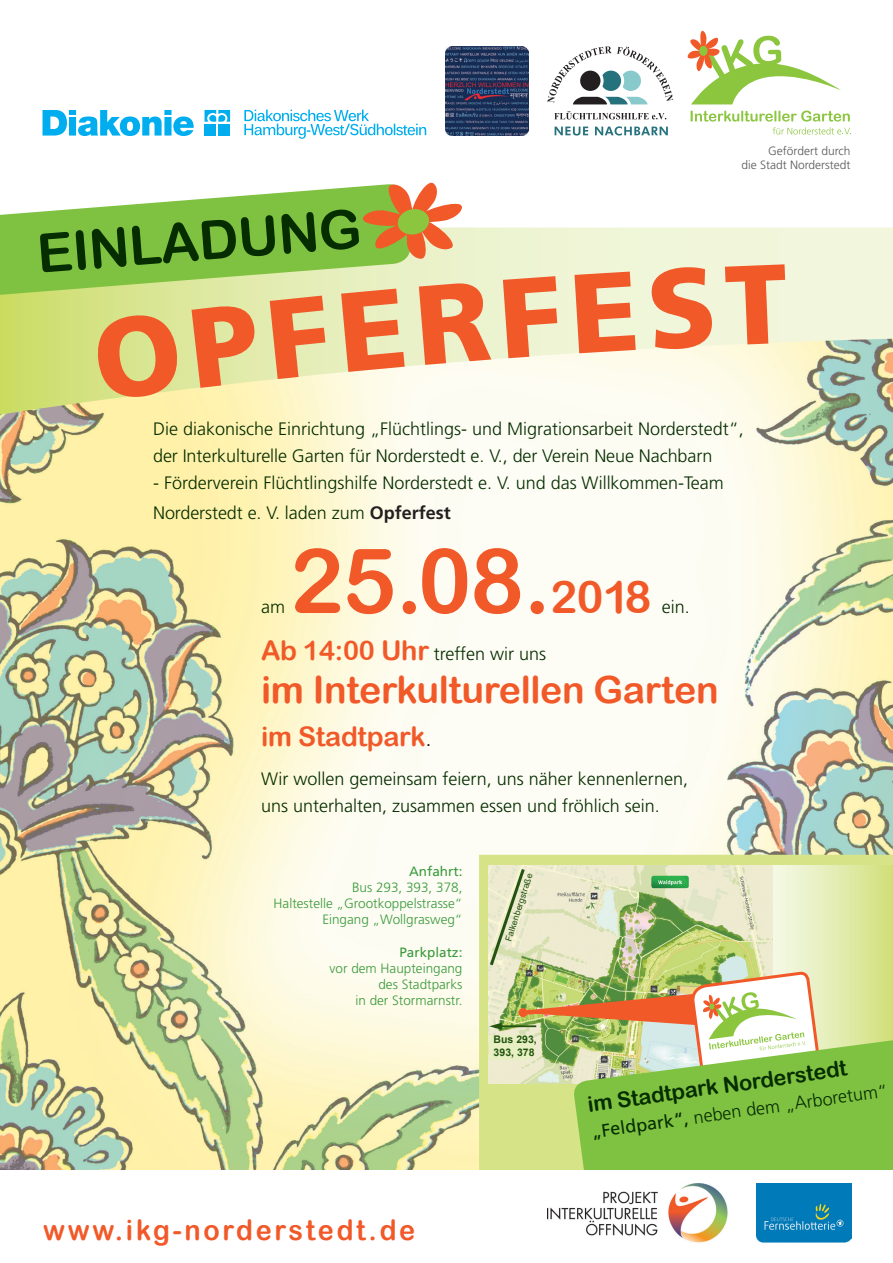
<style>
.page{position:relative;width:893px;height:1263px;background:#fff}
.page>*{position:absolute;margin:0;border:0;box-sizing:border-box;transform-origin:0 0}
.t1{font:90px "Arial Rounded MT Bold";color:#f15929}
.t2{font:54px "Arial Rounded MT Bold";color:#062d00}
.t3{font:37.5px "Arial Rounded MT Bold";letter-spacing:-.01em;color:#f15929}
.t4{font:28.35px "Arial Rounded MT Bold";letter-spacing:.1em;color:#f15929;scale:.95 1}
.t5{font:27px "Arial Rounded MT Bold";letter-spacing:-.01em;color:#f15929}
.t6{font:21.6px "Arial Rounded MT Bold";color:#062d00}
.t7{font:300 18px/27px "Frutiger LT Std";color:#062d00}
.t8{font:300 13.5px/16.2px "Frutiger LT Std";color:#3a9a3b;text-align:right}
.t9{font:13.5px "Frutiger LT Std";color:#3a9a3b}
.t10{font:300 12px/14.4px "Frutiger LT Std";color:#57585a;text-align:right}
.t11{font:700 10.5px/12.6px "Arial";color:#22530f}
.t12{font:9px "Arial";color:#22530f}
.s1{font-weight:700;color:#231f20}
.s2{font-size:45px}
.s3{font-family:"Arial Rounded MT Bold";font-weight:400;font-size:27px;color:#f15929}
.s4{font-family:"Frutiger LT Std";font-weight:300;font-size:22.5px;color:#231f20}
.s5{font-weight:400}
</style>
<div class="page">
<img style="left:0;top:415px;width:893px;height:755px">
<svg style="left:479px;top:855px;width:414px;height:315px;fill:#d6e387"></svg>
<svg style="left:0;top:227px;width:893px;height:188px"></svg>
<svg style="left:773px;top:865px;width:120px;height:171px"></svg>
<div style="left:572px;top:1036px;width:321px;height:134px;background:#7fc241"></div>
<svg style="left:0;top:186px;width:412px;height:115px;fill:#7fc241"></svg>
<svg style="left:359px;top:182px;width:103px;height:77px"></svg>
<svg style="left:487px;top:866px;width:334px;height:208px"></svg>
<div style="left:519px;top:1008px;width:9px;height:9px;background:#f15929;border-radius:50%"></div>
<img style="left:547px;top:1184px;width:181px;height:59px">
<img style="left:757px;top:1183px;width:94px;height:60px">
<svg style="left:688px;top:31px;width:153px;height:73px"></svg>
<div style="left:699px;top:46px;width:9px;height:10px;background:#8bc63e;border-radius:50%"></div>
<svg style="left:691px;top:111px;width:160px;height:24px"></svg>
<svg style="left:547px;top:46px;width:126px;height:73px"></svg>
<svg style="left:555px;top:126px;width:113px;height:10px"></svg>
<svg style="left:244px;top:110px;width:182px;height:29px"></svg>
<svg style="left:43px;top:110px;width:151px;height:26px"></svg>
<svg style="left:205px;top:110px;width:25px;height:12px"></svg>
<div style="left:205px;top:124px;width:11px;height:12px;background:#00aeef"></div>
<div style="left:218px;top:124px;width:12px;height:12px;background:#00aeef"></div>
<img style="left:446px;top:46px;width:83px;height:89px">
<svg style="left:93px;top:303px;width:167px;height:98px"></svg>
<div style="left:270px;top:296px;width:60px;height:83px;background:#e5edb6"></div>
<svg style="left:341px;top:281px;width:150px;height:91px"></svg>
<div style="left:503px;top:276px;width:58px;height:82px;background:#edf4d3"></div>
<div style="left:574px;top:266px;width:139px;height:87px;background:#f0f6d9"></div>
<div style="left:725px;top:264px;width:63px;height:81px;background:#f1f6db"></div>
<h2 class="t2" style="left:35px;top:221px;width:237px;rotate:-4deg">Ein ladung</h2>
<p class="t10" style="left:741px;top:143px;width:111px">Gefördert durch<br>die Stadt Norderstedt</p>
<p class="t7" style="left:153px;top:416px;width:592px">Die diakonische Einrichtung „Flüchtlings- und Migrationsarbeit Norderstedt“, der Interkulturelle Garten für Norderstedt e. V., der Verein Neue Nachbarn</p>
<p class="t7" style="left:153px;top:468px;width:572px;line-height:30px">- Förderverein Flüchtlingshilfe Norderstedt e. V. und das Willkommen-Team<br>Norderstedt e. V. laden zum <span class="s1">Opferfest</span></p>
<p class="t7" style="left:261px;top:593px;width:25px">am</p>
<h1 class="t1" style="left:290px;top:528px;width:363px">25.08.<span class="s2">2018</span></h1>
<p class="t7" style="left:662px;top:593px;width:30px">ein.</p>
<p class="t7" style="left:261px;top:640px;width:287px"><span class="s3">Ab 14:00 Uhr</span> treffen wir uns</p>
<h3 class="t3" style="left:261px;top:667px;width:459px">im Interkulturellen Garten</h3>
<h3 class="t5" style="left:261px;top:720px;width:172px">im Stadtpark<span class="s4">.</span></h3>
<p class="t7" style="left:261px;top:766px;width:429px">Wir wollen gemeinsam feiern, uns näher kennenlernen, uns unterhalten, zusammen essen und fröhlich sein.</p>
<p class="t9" style="left:409px;top:863px;width:55px">Anfahrt:</p>
<p class="t8" style="left:274px;top:879px;width:190px">Bus 293, 393, 378,<br>Haltestelle „Grootkoppelstrasse“<br>Eingang „Wollgrasweg“</p>
<p class="t9" style="left:399px;top:944px;width:65px">Parkplatz:</p>
<p class="t8" style="left:330px;top:960px;width:134px">vor dem Haupteingang des Stadtparks<br>in der Stormarnstr.</p>
<p class="t12" style="left:502px;top:939px;width:72px;rotate:-72deg">Falkenbergstraße</p>
<p class="t11" style="left:494px;top:1033px;width:45px">Bus 293,<br>393, 378</p>
<h3 class="t4" style="left:43px;top:1213px;width:393px">www.ikg-norderstedt.de</h3>
<p class="t6" style="left:586px;top:1091px;width:263px;rotate:-8deg">im Stadtpark Norderstedt</p>
<p class="t7" style="left:590px;top:1119px;width:300px;rotate:-8deg"><span class="s5">„Feldpark“,</span> neben dem „Arboretum“</p>
</div>
